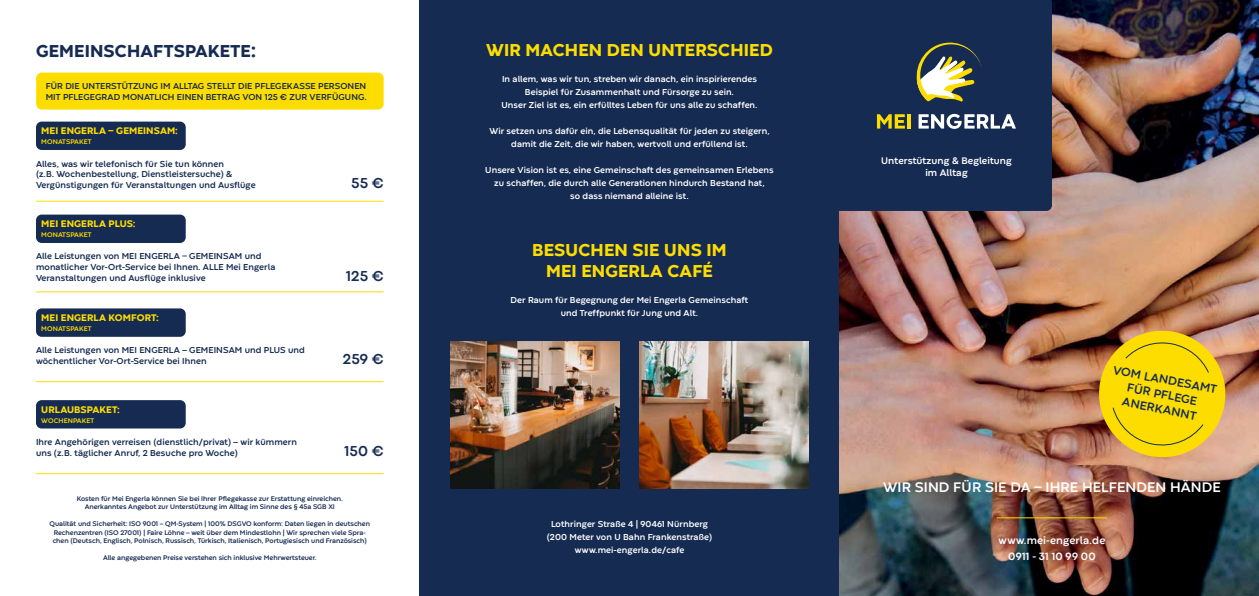
<style>
.page{position:relative;width:1259px;height:596px;background:#fff}
.page>*{position:absolute;margin:0;border:0;box-sizing:border-box;transform-origin:0 0}
.t1{font:800 18px/21.6px "Codec Warm";letter-spacing:.01em;color:#fddd00;text-align:center}
.t2{font:800 18px "Codec Warm";letter-spacing:.01em;color:#162b52}
.t3{font:700 15px "Codec Warm";letter-spacing:.01em;color:#162b52}
.t4{font:700 14.5px "Codec Warm";letter-spacing:.01em;color:#fff}
.t5{font:700 12.3px/14.8px "Codec Warm";color:#162b52;text-align:center}
.t6{font:700 11px/16px "Codec Warm";letter-spacing:.01em;color:#fff;text-align:center}
.t7{font:800 10px "Codec Warm";letter-spacing:.01em;color:#fddd00}
.t8{font:700 9.9px/11.9px "Codec Warm";letter-spacing:.01em;color:#fff;text-align:center}
.t9{font:700 9px/13px "Codec Warm";letter-spacing:.01em;color:#fff;text-align:center}
.t10{font:700 9px/10.8px "Codec Warm";letter-spacing:.01em;color:#162b52}
.t11{font:700 7px/8.4px "Codec Warm";color:#162b52;text-align:center}
.t12{font:700 7px "Codec Warm";letter-spacing:.01em;color:#fddd00}
.s1{font-size:20px}
</style>
<div class="page">
<div style="left:420px;top:0;width:422px;height:595px;background:#162b52"></div>
<div style="left:36px;top:73px;width:348px;height:36px;background:#fddd00;border-radius:6px"></div>
<img style="left:839px;top:0;width:420px;height:595px">
<div style="left:839px;top:0;width:213px;height:211px;background:#162b52"></div>
<svg style="left:914px;top:38px;width:67px;height:65px"></svg>
<svg style="left:877px;top:114px;width:28px;height:14px"></svg>
<hr style="left:907px;top:114px;width:3px;height:14px;background:#fddd00">
<svg style="left:918px;top:114px;width:98px;height:15px"></svg>
<hr style="left:997px;top:517px;width:110px;height:1px;background:#fddd00">
<div style="left:36px;top:121px;width:150px;height:29px;background:#162b52;border-radius:6px"></div>
<hr style="left:36px;top:200px;width:348px;height:1px;background:#fddd00">
<div style="left:36px;top:214px;width:150px;height:29px;background:#162b52;border-radius:6px"></div>
<hr style="left:36px;top:291px;width:348px;height:1px;background:#fddd00">
<div style="left:36px;top:308px;width:150px;height:28px;background:#162b52;border-radius:6px"></div>
<hr style="left:36px;top:381px;width:348px;height:1px;background:#fddd00">
<div style="left:36px;top:400px;width:150px;height:28px;background:#162b52;border-radius:6px"></div>
<hr style="left:36px;top:473px;width:348px;height:1px;background:#fddd00">
<img style="left:639px;top:342px;width:169px;height:146px">
<img style="left:450px;top:342px;width:169px;height:146px">
<svg style="left:1093px;top:325px;width:137px;height:137px;background:#e3bb23"></svg>
<h1 class="t2" style="left:36px;top:38px;width:222px">GEMEINSCHAFTSPAKETE<span class="s1">:</span></h1>
<p class="t10" style="left:46px;top:80px;width:323px">FÜR DIE UNTERSTÜTZUNG IM ALLTAG STELLT DIE PFLEGEKASSE PERSONEN<br>MIT PFLEGEGRAD MONATLICH EINEN BETRAG VON 125 € ZUR VERFÜGUNG.</p>
<p class="t7" style="left:41px;top:123px;width:138px">MEI ENGERLA – GEMEINSAM:</p>
<p class="t12" style="left:41px;top:136px;width:52px">MONATSPAKET</p>
<p class="t10" style="left:36px;top:157px;width:221px">Alles, was wir telefonisch für Sie tun können<br>(z.B. Wochenbestellung, Dienstleistersuche) &amp;<br>Vergünstigungen für Veranstaltungen und Ausflüge</p>
<p class="t7" style="left:41px;top:216px;width:96px">MEI ENGERLA PLUS:</p>
<p class="t12" style="left:41px;top:230px;width:52px">MONATSPAKET</p>
<p class="t10" style="left:36px;top:250px;width:241px">Alle Leistungen von MEI ENGERLA – GEMEINSAM und monatlicher Vor-Ort-Service bei Ihnen. ALLE Mei Engerla<br>Veranstaltungen und Ausflüge inklusive</p>
<h2 class="t3" style="left:351px;top:173px;width:34px">55 €</h2>
<h2 class="t3" style="left:346px;top:265px;width:39px">125 €</h2>
<p class="t7" style="left:41px;top:310px;width:119px">MEI ENGERLA KOMFORT:</p>
<p class="t12" style="left:41px;top:323px;width:52px">MONATSPAKET</p>
<p class="t10" style="left:36px;top:344px;width:270px">Alle Leistungen von MEI ENGERLA – GEMEINSAM und PLUS und wöchentlicher Vor-Ort-Service bei Ihnen</p>
<h2 class="t3" style="left:343px;top:348px;width:42px">259 €</h2>
<p class="t7" style="left:41px;top:402px;width:80px">URLAUBSPAKET:</p>
<p class="t12" style="left:41px;top:415px;width:55px">WOCHENPAKET</p>
<p class="t10" style="left:36px;top:436px;width:262px">Ihre Angehörigen verreisen (dienstlich/privat) – wir kümmern uns (z.B. täglicher Anruf, 2 Besuche pro Woche)</p>
<h2 class="t3" style="left:344px;top:440px;width:41px">150 €</h2>
<p class="t11" style="left:77px;top:494px;width:268px">Kosten für Mei Engerla können Sie bei Ihrer Pflegekasse zur Erstattung einreichen.<br>Anerkanntes Angebot zur Unterstützung im Alltag im Sinne des § 45a SGB XI</p>
<p class="t11" style="left:50px;top:519px;width:322px">Qualität und Sicherheit: ISO 9001 – QM-System | 100% DSGVO konform: Daten liegen in deutschen<br>Rechenzentren (ISO 27001) | Faire Löhne – weit über dem Mindestlohn | Wir sprechen viele Spra&shy;chen (Deutsch, Englisch, Polnisch, Russisch, Türkisch, Italienisch, Portugiesisch und Französisch)</p>
<p class="t11" style="left:103px;top:552px;width:215px">Alle angegebenen Preise verstehen sich inklusive Mehrwertsteuer.</p>
<h1 class="t1" style="left:486px;top:38px;width:288px">WIR MACHEN DEN UNTERSCHIED</h1>
<p class="t9" style="left:501px;top:72px;width:257px">In allem, was wir tun, streben wir danach, ein inspirierendes<br>Beispiel für Zusammenhalt und Fürsorge zu sein.<br>Unser Ziel ist es, ein erfülltes Leben für uns alle zu schaffen.</p>
<p class="t9" style="left:489px;top:124px;width:282px">Wir setzen uns dafür ein, die Lebensqualität für jeden zu steigern, damit die Zeit, die wir haben, wertvoll und erfüllend ist.</p>
<p class="t9" style="left:485px;top:163px;width:290px">Unsere Vision ist es, eine Gemeinschaft des gemeinsamen Erlebens zu schaffen, die durch alle Generationen hindurch Bestand hat,<br>so dass niemand alleine ist.</p>
<h1 class="t1" style="left:532px;top:237px;width:196px">BESUCHEN SIE UNS IM<br>MEI ENGERLA CAFÉ</h1>
<p class="t9" style="left:510px;top:293px;width:239px">Der Raum für Begegnung der Mei Engerla Gemeinschaft und Treffpunkt für Jung und Alt.</p>
<p class="t9" style="left:547px;top:516px;width:167px">Lothringer Straße 4 | 90461 Nürnberg (200 Meter von U Bahn Frankenstraße) www.mei-engerla.de/cafe</p>
<p class="t8" style="left:881px;top:154px;width:132px">Unterstützung &amp; Begleitung im Alltag</p>
<h3 class="t5" style="left:1114px;top:361px;width:107px;rotate:11deg">VOM LANDESAMT<br>FÜR PFLEGE<br>ANERKANNT</h3>
<h3 class="t4" style="left:883px;top:476px;width:339px">WIR SIND FÜR SIE DA – IHRE HELFENDEN HÄNDE</h3>
<p class="t6" style="left:998px;top:531px;width:108px">www.mei-engerla.de<br>0911 - 31 10 99 00</p>
</div>
